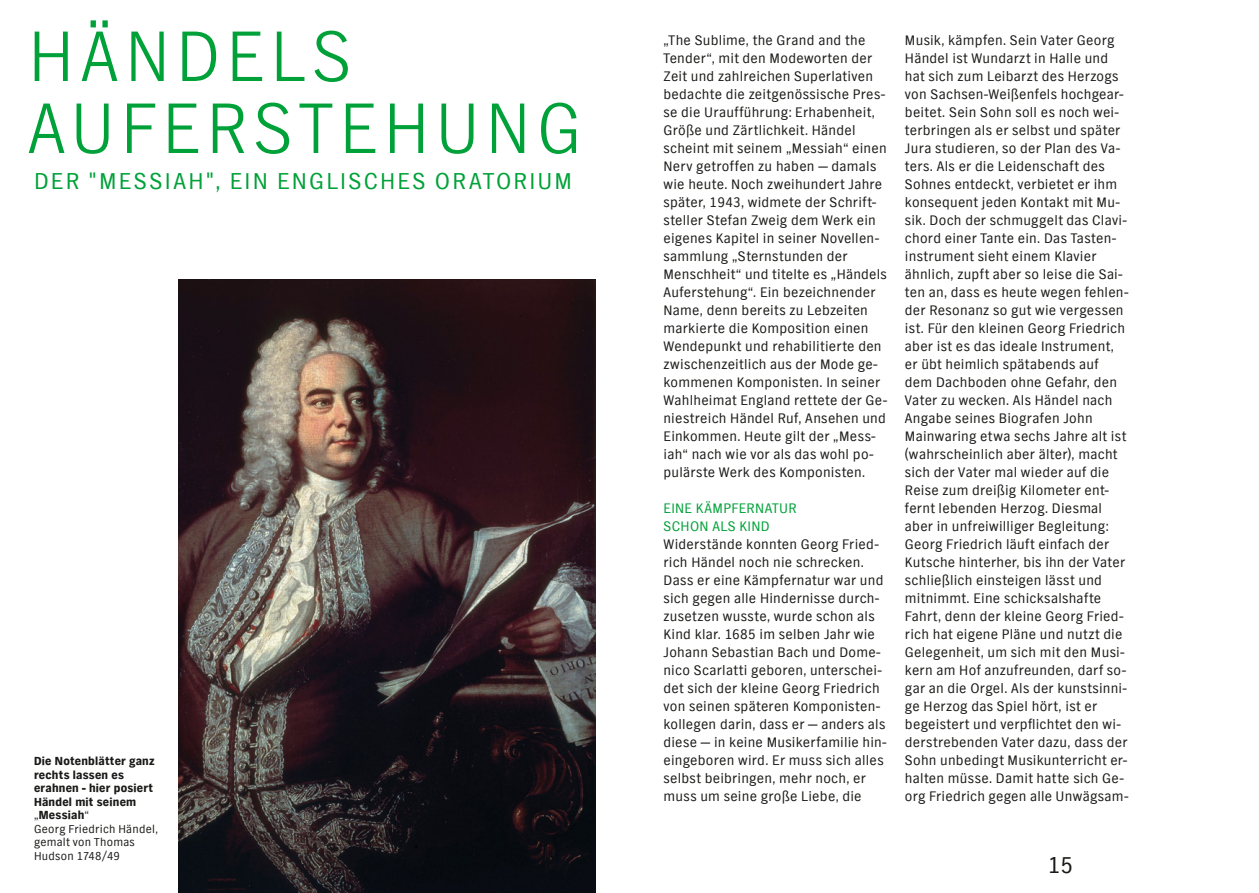
<style>
.page{position:relative;width:1259px;height:893px;background:#fff}
.page>*{position:absolute;margin:0;border:0;box-sizing:border-box;transform-origin:0 0}
.t1{font:69px/72px "NDR Sans D Light";letter-spacing:.085em;color:#00a139}
.t2{font:22.5px "NDR Sans D Regular";letter-spacing:.095em;color:#00a139}
.t3{font:22.5px "NDR Sans D Regular";color:#1a1a18}
.t4{font:13.5px/18px "NDR Sans D Regular";letter-spacing:.02em;color:#1a1a18}
.t5{font:13.5px/18px "NDR Sans D Regular";letter-spacing:.025em;color:#00a139}
.t6{font:11.25px/13.5px "NDR Sans D Black";letter-spacing:.02em;color:#1a1a18}
.t7{font:11.25px/13.5px "NDR Sans D Regular";letter-spacing:.02em;color:#1a1a18}
.s1{font-family:"NDR Sans D Regular"}
</style>
<div class="page">
<img style="left:179px;top:279px;width:416px;height:614px">
<h1 class="t1" style="left:28px;top:20px;width:555px">HÄNDELS<br>AUFERSTEHUNG</h1>
<h2 class="t2" style="left:34px;top:165px;width:539px">DER "MESSIAH", EIN ENGLISCHES ORATORIUM</h2>
<p class="t6" style="left:34px;top:754px;width:122px">Die Notenblätter ganz rechts lassen es erahnen - hier posiert<br>Händel mit seinem <span class="s1">„</span>Messiah<span class="s1">“</span></p>
<p class="t7" style="left:34px;top:821px;width:125px">Georg Friedrich Händel, gemalt von Thomas<br>Hudson 1748/49</p>
<p class="t4" style="left:663px;top:31px;width:225px">„The Sublime, the Grand and the Tender“, mit den Modeworten der Zeit und zahlreichen Superlativen bedachte die zeitgenössische Pres&shy;se die Uraufführung: Erhabenheit, Größe und Zärtlichkeit. Händel scheint mit seinem „Messiah“ einen Nerv getroffen zu haben — damals wie heute. Noch zweihundert Jahre später, 1943, widmete der Schrift&shy;steller Stefan Zweig dem Werk ein eigenes Kapitel in seiner Novellen&shy;sammlung „Sternstunden der Menschheit“ und titelte es „Händels Auferstehung“. Ein bezeichnender Name, denn bereits zu Lebzeiten markierte die Komposition einen Wendepunkt und rehabilitierte den zwischenzeitlich aus der Mode ge&shy;kommenen Komponisten. In seiner Wahlheimat England rettete der Ge&shy;niestreich Händel Ruf, Ansehen und Einkommen. Heute gilt der „Mess&shy;iah“ nach wie vor als das wohl po&shy;pulärste Werk des Komponisten.</p>
<p class="t5" style="left:663px;top:499px;width:135px">EINE KÄMPFERNATUR<br>SCHON ALS KIND</p>
<p class="t4" style="left:663px;top:534px;width:224px">Widerstände konnten Georg Fried&shy;rich Händel noch nie schrecken.<br>Dass er eine Kämpfernatur war und sich gegen alle Hindernisse durch&shy;zusetzen wusste, wurde schon als Kind klar. 1685 im selben Jahr wie Johann Sebastian Bach und Dome&shy;nico Scarlatti geboren, unterschei&shy;det sich der kleine Georg Friedrich von seinen späteren Komponisten&shy;kollegen darin, dass er — anders als diese — in keine Musikerfamilie hin&shy;eingeboren wird. Er muss sich alles selbst beibringen, mehr noch, er muss um seine große Liebe, die</p>
<p class="t4" style="left:905px;top:30px;width:225px">Musik, kämpfen. Sein Vater Georg Händel ist Wundarzt in Halle und hat sich zum Leibarzt des Herzogs von Sachsen-Weißenfels hochgear&shy;beitet. Sein Sohn soll es noch wei&shy;terbringen als er selbst und später Jura studieren, so der Plan des Va&shy;ters. Als er die Leidenschaft des Sohnes entdeckt, verbietet er ihm konsequent jeden Kontakt mit Mu&shy;sik. Doch der schmuggelt das Clavi&shy;chord einer Tante ein. Das Tasten&shy;instrument sieht einem Klavier ähnlich, zupft aber so leise die Sai&shy;ten an, dass es heute wegen fehlen&shy;der Resonanz so gut wie vergessen ist. Für den kleinen Georg Friedrich aber ist es das ideale Instrument, er übt heimlich spätabends auf dem Dachboden ohne Gefahr, den Vater zu wecken. Als Händel nach Angabe seines Biografen John Mainwaring etwa sechs Jahre alt ist (wahrscheinlich aber älter), macht sich der Vater mal wieder auf die Reise zum dreißig Kilometer ent&shy;fernt lebenden Herzog. Diesmal aber in unfreiwilliger Begleitung:<br>Georg Friedrich läuft einfach der Kutsche hinterher, bis ihn der Vater schließlich einsteigen lässt und mitnimmt. Eine schicksalshafte Fahrt, denn der kleine Georg Fried&shy;rich hat eigene Pläne und nutzt die Gelegenheit, um sich mit den Musi&shy;kern am Hof anzufreunden, darf so&shy;gar an die Orgel. Als der kunstsinni&shy;ge Herzog das Spiel hört, ist er begeistert und verpflichtet den wi&shy;derstrebenden Vater dazu, dass der Sohn unbedingt Musikunterricht er&shy;halten müsse. Damit hatte sich Ge&shy;org Friedrich gegen alle Unwägsam-</p>
<h2 class="t3" style="left:1047px;top:849px;width:27px">15</h2>
</div>
